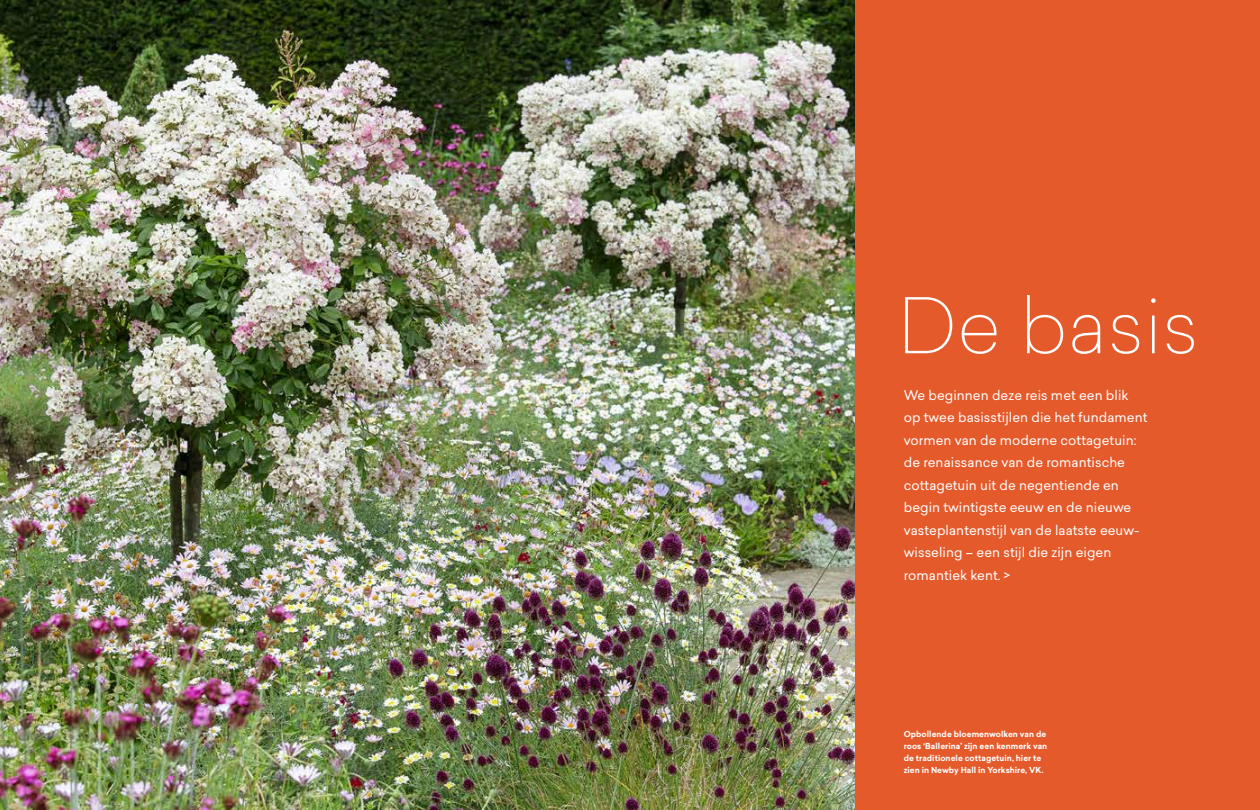
<style>
.page{position:relative;width:1260px;height:810px;background:#fff}
.page>*{position:absolute;margin:0;border:0;box-sizing:border-box;transform-origin:0 0}
.t1{font:100 75px "Sailec";color:#fff}
.t2{font:13.12px/22.5px "Sailec";letter-spacing:.005em;color:#fff}
.t3{font:700 8.12px/11.9px "Sailec";letter-spacing:.005em;color:#fff}
</style>
<div class="page">
<div style="left:855px;top:0;width:405px;height:810px;background:#e55a2b"></div>
<img style="left:0;top:0;width:855px;height:810px">
<h1 class="t1" style="left:898px;top:275px;width:303px">De basis</h1>
<p class="t2" style="left:904px;top:384px;width:245px">We beginnen deze reis met een blik op twee basisstijlen die het fundament vormen van de moderne cottagetuin: de renaissance van de romantische cottagetuin uit de negentiende en begin twintigste eeuw en de nieuwe vasteplantenstijl van de laatste eeuw&shy;wisseling – een stijl die zijn eigen romantiek kent. &gt;</p>
<p class="t3" style="left:904px;top:728px;width:145px">Opbollende bloemenwolken van de roos ‘Ballerina’ zijn een kenmerk van de traditionele cottagetuin, hier te zien in Newby Hall in Yorkshire, VK.</p>
</div>
